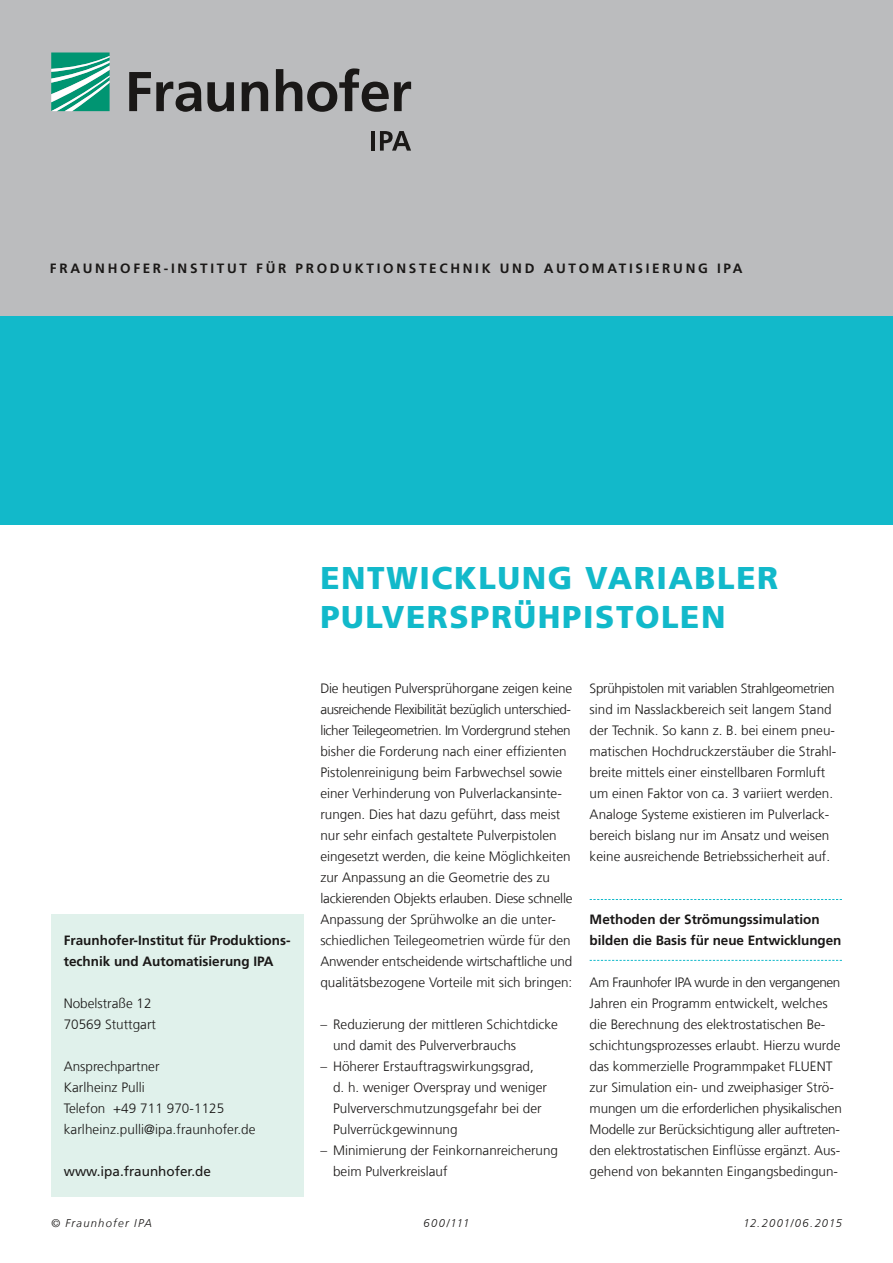
<style>
.page{position:relative;width:893px;height:1263px;background:#fff}
.page>*{position:absolute;margin:0;border:0;box-sizing:border-box;transform-origin:0 0}
.t1{font:900 31.5px/39px "Frutiger LT Com";letter-spacing:.05em;color:#12b9ca}
.t2{font:300 13.5px/21px "Frutiger LT Com";color:#1a1817}
.t3{font:700 13.5px/21px "Frutiger LT Com";color:#1a1817}
.t4{font:700 13.5px "Frutiger LT Com";letter-spacing:.2em;color:#1a1817}
.t5{font:13.5px "Frutiger LT Com";color:#1a1817}
.t6{font:italic 300 11.25px "Frutiger LT Com";letter-spacing:.105em;color:#1a1817}
.t7{font:italic 300 11.25px "Frutiger LT Com";letter-spacing:.08em;color:#1a1817}
</style>
<div class="page">
<div style="left:0;top:315px;width:893px;height:210px;background:#12b9ca"></div>
<div style="left:0;top:0;width:893px;height:315px;background:#bbbcbe"></div>
<svg style="left:51px;top:53px;width:59px;height:58px;background:#4cb39b"></svg>
<svg style="left:129px;top:68px;width:282px;height:44px"></svg>
<hr style="left:371px;top:131px;width:4px;height:20px;background:#1a1817">
<svg style="left:380px;top:131px;width:31px;height:20px"></svg>
<svg style="left:590px;top:899px;width:252px;height:1px"></svg>
<svg style="left:590px;top:960px;width:252px;height:1px"></svg>
<div style="left:51px;top:914px;width:252px;height:283px;background:#e0f1eb"></div>
<p class="t4" style="left:50px;top:260px;width:694px">FRAUNHOFER-INSTITUT FÜR PRODUKTIONSTECHNIK UND AUTOMATISIERUNG IPA</p>
<h1 class="t1" style="left:320px;top:558px;width:459px">ENTWICKLUNG VARIABLER<br>PULVERSPRÜHPISTOLEN</h1>
<p class="t2" style="left:320px;top:678px;width:254px">Die heutigen Pulversprühorgane zeigen keine ausreichende Flexibilität bezüglich unterschied&shy;licher Teilegeometrien. Im Vordergrund stehen bisher die Forderung nach einer effizienten Pistolenreinigung beim Farbwechsel sowie einer Verhinderung von Pulverlackansinte&shy;rungen. Dies hat dazu geführt, dass meist nur sehr einfach gestaltete Pulverpistolen eingesetzt werden, die keine Möglichkeiten zur Anpassung an die Geometrie des zu lackierenden Objekts erlauben. Diese schnelle Anpassung der Sprühwolke an die unter&shy;schiedlichen Teilegeometrien würde für den Anwender entscheidende wirtschaftliche und qualitätsbezogene Vorteile mit sich bringen:</p>
<p class="t2" style="left:333px;top:1014px;width:226px;text-indent:-13px">– Reduzierung der mittleren Schichtdicke und damit des Pulververbrauchs</p>
<p class="t2" style="left:333px;top:1056px;width:215px;text-indent:-13px">– Höherer Erstauftragswirkungsgrad, d. h. weniger Overspray und weniger Pulververschmutzungsgefahr bei der Pulverrückgewinnung</p>
<p class="t2" style="left:333px;top:1140px;width:227px;text-indent:-13px">– Minimierung der Feinkornanreicherung beim Pulverkreislauf</p>
<p class="t2" style="left:590px;top:678px;width:248px">Sprühpistolen mit variablen Strahlgeometrien sind im Nasslackbereich seit langem Stand der Technik. So kann z. B. bei einem pneu&shy;matischen Hochdruckzerstäuber die Strahl&shy;breite mittels einer einstellbaren Formluft um einen Faktor von ca. 3 variiert werden.<br>Analoge Systeme existieren im Pulverlack&shy;bereich bislang nur im Ansatz und weisen keine ausreichende Betriebssicherheit auf.</p>
<p class="t3" style="left:590px;top:909px;width:253px">Methoden der Strömungssimulation bilden die Basis für neue Entwicklungen</p>
<p class="t2" style="left:590px;top:972px;width:254px">Am Fraunhofer IPA wurde in den vergangenen Jahren ein Programm entwickelt, welches die Berechnung des elektrostatischen Be&shy;schichtungsprozesses erlaubt. Hierzu wurde das kommerzielle Programmpaket FLUENT zur Simulation ein- und zweiphasiger Strö&shy;mungen um die erforderlichen physikalischen Modelle zur Berücksichtigung aller auftreten&shy;den elektrostatischen Einflüsse ergänzt. Aus&shy;gehend von bekannten Eingangsbedingun-</p>
<p class="t3" style="left:64px;top:930px;width:228px">Fraunhofer-Institut für Produktions&shy;technik und Automatisierung IPA</p>
<p class="t2" style="left:64px;top:993px;width:94px">Nobelstraße 12<br>70569 Stuttgart</p>
<p class="t2" style="left:64px;top:1056px;width:193px">Ansprechpartner<br>Karlheinz Pulli<br>Telefon +49 711 970-1125 karlheinz.pulli@ipa.fraunhofer.de</p>
<p class="t5" style="left:64px;top:1163px;width:149px">www.ipa.fraunhofer.de</p>
<p class="t6" style="left:51px;top:1216px;width:103px">© Fraunhofer IPA</p>
<p class="t6" style="left:424px;top:1216px;width:47px">600/111</p>
<p class="t7" style="left:743px;top:1216px;width:100px">12.2001/06.2015</p>
</div>
